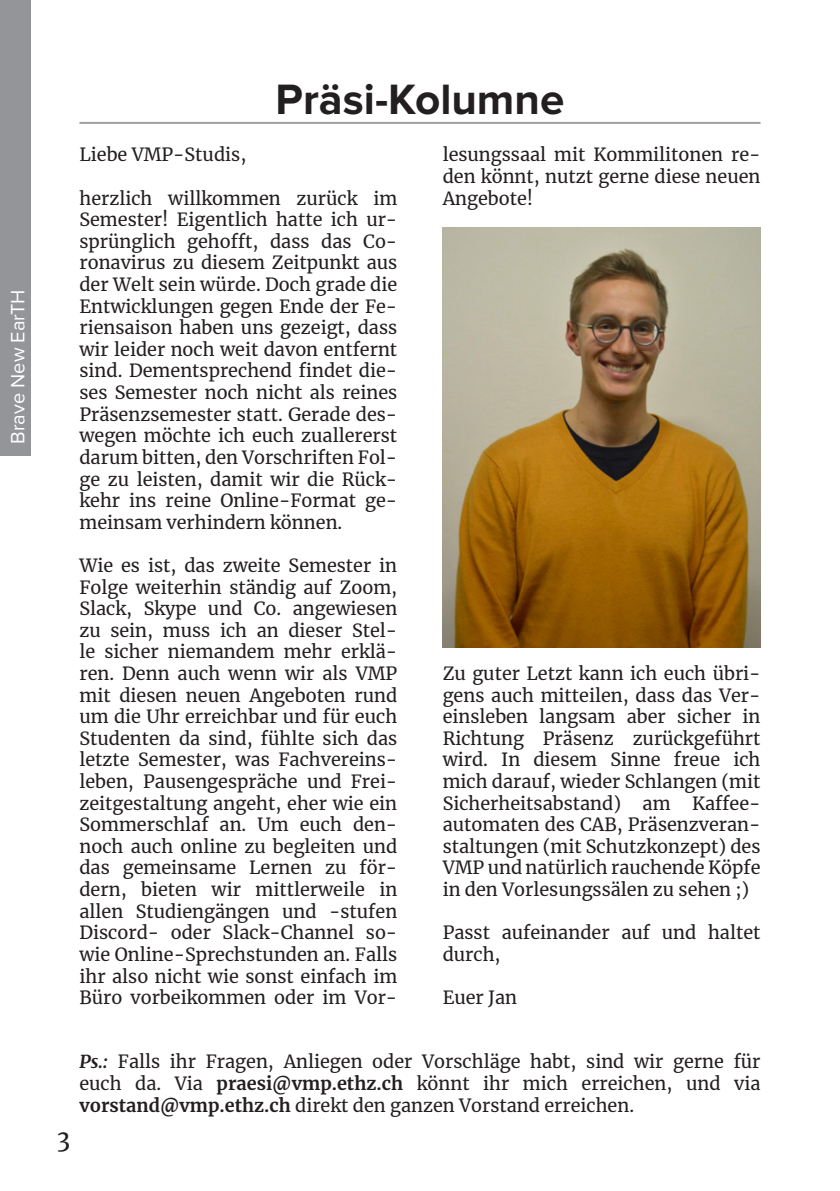
<style>
.page{position:relative;width:840px;height:1191px;background:#fff}
.page>*{position:absolute;margin:0;border:0;box-sizing:border-box;transform-origin:0 0}
.t1{font:700 44px "Proxima Nova";color:#231f20}
.t2{font:24px "Merriweather";color:#231f20}
.t3{font:20px "Proxima Nova";color:#fff}
.Paragraph_Style_1{font:18px/21.6px "Merriweather";color:#231f20;text-align:justify}
.s1{font-weight:700;font-style:italic}
.s2{font-weight:700}
</style>
<div class="page">
<div style="left:0;top:0;width:30px;height:455px;background:#939598"></div>
<hr style="left:79px;top:122px;width:681px;height:2px;background:#9d9fa2">
<img style="left:442px;top:228px;width:318px;height:419px">
<p class="t3" style="left:6px;top:444px;width:156px;rotate:-90deg">Brave New EarTH</p>
<p class="t1" style="left:275px;top:74px;width:290px">Präsi-Kolumne</p>
<p class="Paragraph_Style_1" style="left:79px;top:143px;width:168px">Liebe VMP-Studis,</p>
<p class="Paragraph_Style_1" style="left:79px;top:187px;width:319px">herzlich willkommen zurück im Semester! Eigentlich hatte ich ur&shy;sprünglich gehofft, dass das Co&shy;ronavirus zu diesem Zeitpunkt aus der Welt sein würde. Doch grade die Entwicklungen gegen Ende der Fe&shy;riensaison haben uns gezeigt, dass wir leider noch weit davon entfernt sind. Dementsprechend findet die&shy;ses Semester noch nicht als reines Präsenzsemester statt. Gerade des&shy;wegen möchte ich euch zuallererst darum bitten, den Vorschriften Fol&shy;ge zu leisten, damit wir die Rück&shy;kehr ins reine Online-Format ge&shy;meinsam verhindern können.</p>
<p class="Paragraph_Style_1" style="left:79px;top:554px;width:319px">Wie es ist, das zweite Semester in Folge weiterhin ständig auf Zoom, Slack, Skype und Co. angewiesen zu sein, muss ich an dieser Stel&shy;le sicher niemandem mehr erklä&shy;ren. Denn auch wenn wir als VMP mit diesen neuen Angeboten rund um die Uhr erreichbar und für euch Studenten da sind, fühlte sich das letzte Semester, was Fachvereins&shy;leben, Pausengespräche und Frei&shy;zeitgestaltung angeht, eher wie ein Sommerschlaf an. Um euch den&shy;noch auch online zu begleiten und das gemeinsame Lernen zu för&shy;dern, bieten wir mittlerweile in allen Studiengängen und -stufen Discord- oder Slack-Channel so&shy;wie Online-Sprechstunden an. Falls ihr also nicht wie sonst einfach im Büro vorbeikommen oder im Vor-</p>
<p class="Paragraph_Style_1" style="left:442px;top:143px;width:319px">lesungssaal mit Kommilitonen re&shy;den könnt, nutzt gerne diese neuen Angebote!</p>
<p class="Paragraph_Style_1" style="left:442px;top:662px;width:319px">Zu guter Letzt kann ich euch übri&shy;gens auch mitteilen, dass das Ver&shy;einsleben langsam aber sicher in Richtung Präsenz zurückgeführt wird. In diesem Sinne freue ich mich darauf, wieder Schlangen (mit Sicherheitsabstand) am Kaffee&shy;automaten des CAB, Präsenzveran&shy;staltungen (mit Schutzkonzept) des VMP und natürlich rauchende Köpfe in den Vorlesungssälen zu sehen ;)</p>
<p class="Paragraph_Style_1" style="left:442px;top:921px;width:319px">Passt aufeinander auf und haltet durch,</p>
<p class="Paragraph_Style_1" style="left:442px;top:986px;width:76px">Euer Jan</p>
<h2 class="t2" style="left:57px;top:1122px;width:15px">3</h2>
<p class="Paragraph_Style_1" style="left:79px;top:1050px;width:682px"><span class="s1">Ps.:</span> Falls ihr Fragen, Anliegen oder Vorschläge habt, sind wir gerne für euch da. Via <span class="s2">praesi@vmp.ethz.ch</span> könnt ihr mich erreichen, und via</p>
<p class="Paragraph_Style_1" style="left:79px;top:1093px;width:556px"><span class="s2">vorstand@vmp.ethz.ch</span> direkt den ganzen Vorstand erreichen.</p>
</div>
